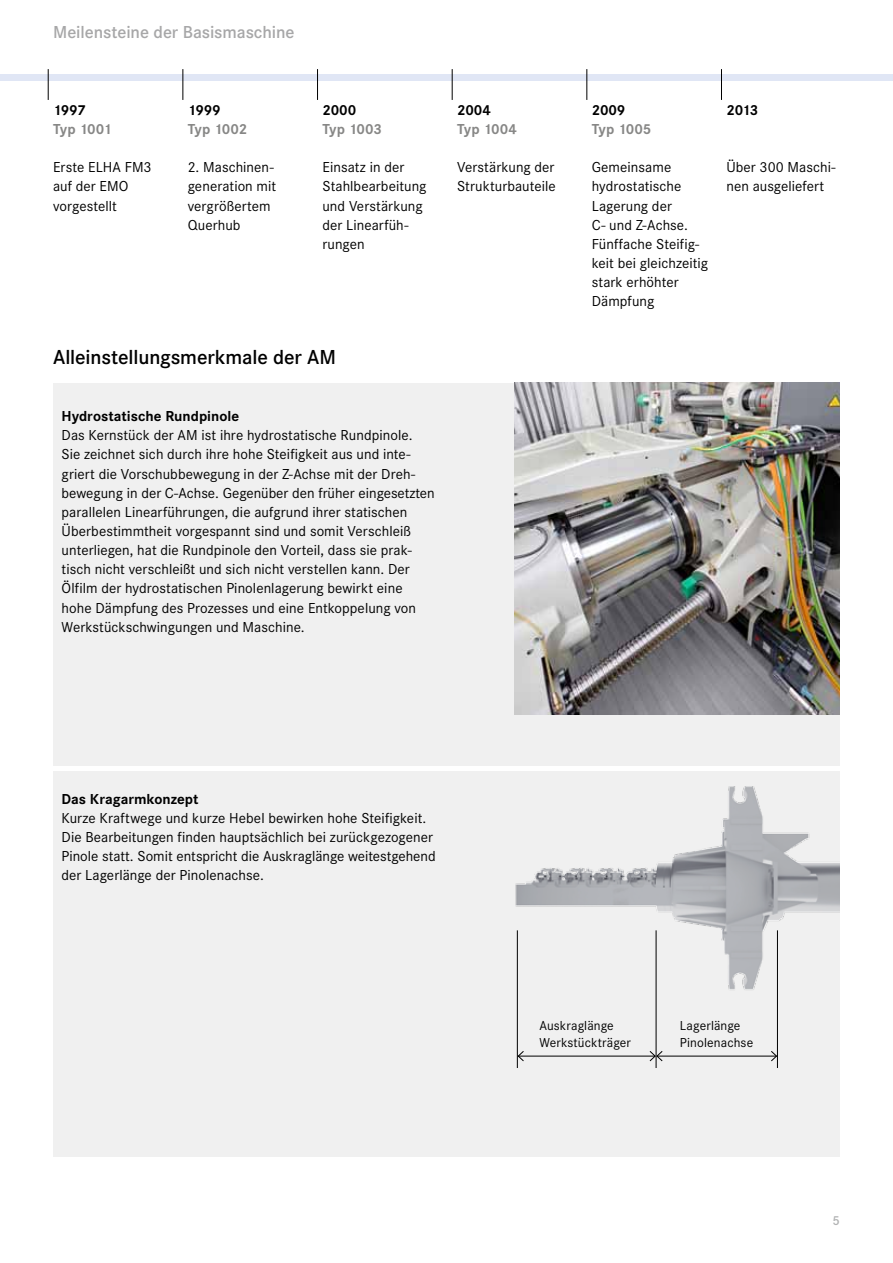
<style>
.page{position:relative;width:893px;height:1263px;background:#fff}
.page>*{position:absolute;margin:0;border:0;box-sizing:border-box;transform-origin:0 0}
.t1{font:600 21px "Corporate S";letter-spacing:-.005em;color:#000}
.t2{font:600 18px "Corporate S";letter-spacing:-.005em;color:#a7a7a8}
.t3{font:15px/19.2px "Corporate S";letter-spacing:.005em;color:#000}
.t4{font:700 15px "Corporate S";color:#000}
.t5{font:700 15px "Corporate S";letter-spacing:-.01em;color:#878786}
.t6{font:13.5px/16.8px "Corporate S";letter-spacing:.01em;color:#000}
.t7{font:600 13.5px "Corporate S";color:#b1b2b3}
</style>
<div class="page">
<div style="left:53px;top:383px;width:787px;height:774px;background:#f0f0f0"></div>
<img style="left:514px;top:383px;width:326px;height:331px">
<div style="left:0;top:74px;width:893px;height:7px;background:#e0e6f5"></div>
<hr style="left:48px;top:69px;width:1px;height:31px;background:#000">
<hr style="left:182px;top:69px;width:1px;height:31px;background:#000">
<hr style="left:317px;top:69px;width:1px;height:31px;background:#000">
<hr style="left:452px;top:69px;width:1px;height:31px;background:#000">
<hr style="left:586px;top:69px;width:1px;height:31px;background:#000">
<hr style="left:721px;top:69px;width:1px;height:31px;background:#000">
<img style="left:515px;top:786px;width:325px;height:235px">
<hr style="left:517px;top:930px;width:1px;height:138px;background:#000">
<hr style="left:656px;top:930px;width:1px;height:138px;background:#000">
<hr style="left:777px;top:930px;width:1px;height:138px;background:#000">
<hr style="left:518px;top:1056px;width:137px;height:1px;background:#000">
<svg style="left:517px;top:1050px;width:7px;height:12px"></svg>
<hr style="left:657px;top:1056px;width:119px;height:1px;background:#000">
<svg style="left:649px;top:1050px;width:14px;height:12px"></svg>
<svg style="left:770px;top:1050px;width:7px;height:12px"></svg>
<hr style="left:53px;top:767px;width:787px;height:4px;background:#fff">
<p class="t2" style="left:53px;top:22px;width:243px">Meilensteine der Basismaschine</p>
<p class="t4" style="left:53px;top:101px;width:34px">1997</p>
<p class="t5" style="left:53px;top:120px;width:60px">Typ 1001</p>
<p class="t3" style="left:53px;top:158px;width:100px">Erste ELHA FM3 auf der EMO vorgestellt</p>
<p class="t4" style="left:188px;top:101px;width:34px">1999</p>
<p class="t5" style="left:188px;top:120px;width:61px">Typ 1002</p>
<p class="t3" style="left:188px;top:158px;width:90px">2. Maschinen&shy;generation mit vergrößertem<br>Querhub</p>
<p class="t4" style="left:322px;top:101px;width:35px">2000</p>
<p class="t5" style="left:322px;top:120px;width:61px">Typ 1003</p>
<p class="t3" style="left:322px;top:158px;width:105px">Einsatz in der<br>Stahlbearbeitung und Verstärkung der Linearfüh&shy;rungen</p>
<p class="t4" style="left:457px;top:101px;width:35px">2004</p>
<p class="t5" style="left:457px;top:120px;width:61px">Typ 1004</p>
<p class="t3" style="left:457px;top:158px;width:100px">Verstärkung der<br>Strukturbauteile</p>
<h1 class="t1" style="left:53px;top:345px;width:284px">Alleinstellungsmerkmale der AM</h1>
<p class="t4" style="left:62px;top:407px;width:179px">Hydrostatische Rundpinole</p>
<p class="t3" style="left:62px;top:426px;width:375px">Das Kernstück der AM ist ihre hydrostatische Rundpinole.<br>Sie zeichnet sich durch ihre hohe Steifigkeit aus und inte&shy;griert die Vorschubbewegung in der Z-Achse mit der Dreh&shy;bewegung in der C-Achse. Gegenüber den früher eingesetzten parallelen Linearführungen, die aufgrund ihrer statischen Überbestimmtheit vorgespannt sind und somit Verschleiß unterliegen, hat die Rundpinole den Vorteil, dass sie prak&shy;tisch nicht verschleißt und sich nicht verstellen kann. Der Ölfilm der hydrostatischen Pinolenlagerung bewirkt eine hohe Dämpfung des Prozesses und eine Entkoppelung von Werkstückschwingungen und Maschine.</p>
<p class="t4" style="left:592px;top:101px;width:35px">2009</p>
<p class="t5" style="left:592px;top:120px;width:61px">Typ 1005</p>
<p class="t3" style="left:592px;top:158px;width:118px">Gemeinsame hydrostatische<br>Lagerung der<br>C- und Z-Achse.<br>Fünffache Steifig&shy;keit bei gleichzeitig stark erhöhter<br>Dämpfung</p>
<p class="t4" style="left:726px;top:101px;width:34px">2013</p>
<p class="t3" style="left:726px;top:158px;width:111px">Über 300 Maschi&shy;nen ausgeliefert</p>
<p class="t4" style="left:62px;top:790px;width:138px">Das Kragarmkonzept</p>
<p class="t3" style="left:62px;top:809px;width:376px">Kurze Kraftwege und kurze Hebel bewirken hohe Steifigkeit.<br>Die Bearbeitungen finden hauptsächlich bei zurückgezogener Pinole statt. Somit entspricht die Auskraglänge weitestgehend der Lagerlänge der Pinolenachse.</p>
<p class="t6" style="left:539px;top:1017px;width:93px">Auskraglänge<br>Werkstückträger</p>
<p class="t6" style="left:680px;top:1017px;width:75px">Lagerlänge<br>Pinolenachse</p>
<p class="t7" style="left:832px;top:1212px;width:9px">5</p>
</div>
